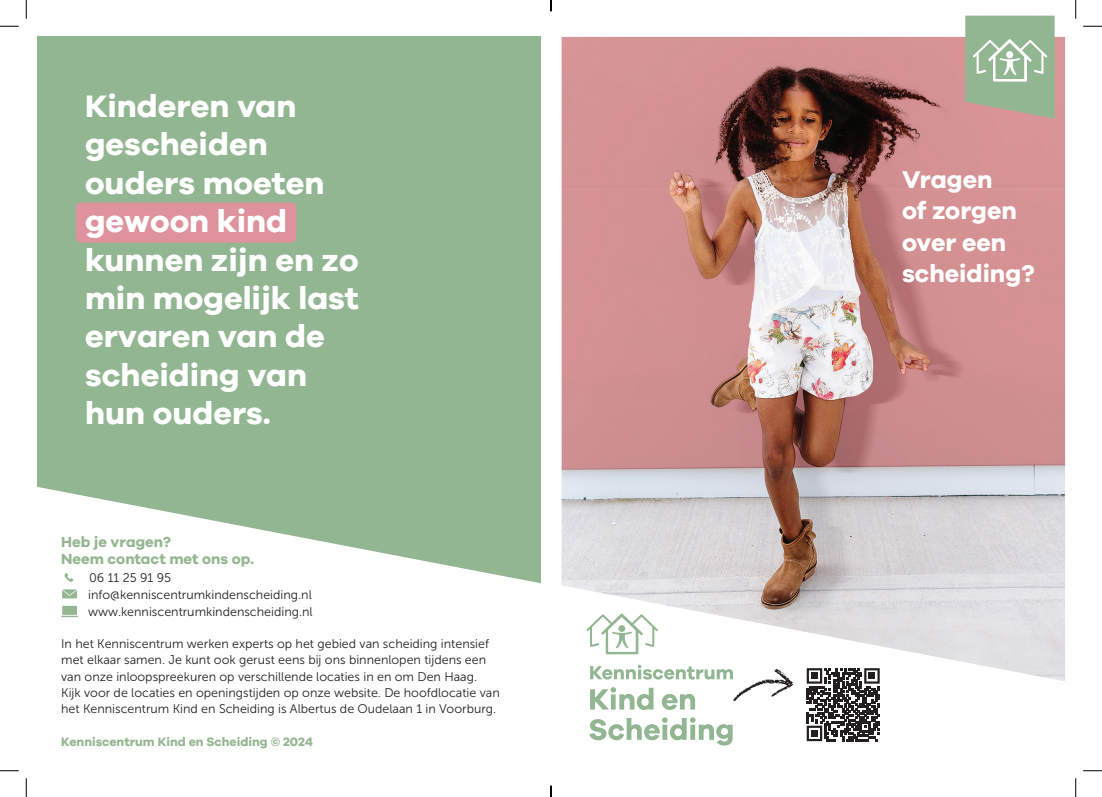
<style>
.page{position:relative;width:1102px;height:797px;background:#fff}
.page>*{position:absolute;margin:0;border:0;box-sizing:border-box;transform-origin:0 0}
.t1{font:700 32px/38.4px "Galano Grotesque";color:#fff}
.t2{font:700 25px/31.2px "Galano Grotesque";color:#fff}
.t3{font:700 15px/17.5px "Galano Grotesque";color:#94b690}
.t4{font:12.5px/16.2px "Museo Sans 300";color:#231f20}
.t5{font:700 12.5px "Galano Grotesque";color:#94b690}
</style>
<div class="page">
<img style="left:561px;top:37px;width:503px;height:644px">
<svg style="left:965px;top:16px;width:89px;height:103px;background:#a2b99b"></svg>
<svg style="left:589px;top:717px;width:143px;height:28px"></svg>
<svg style="left:586px;top:613px;width:72px;height:41px"></svg>
<div style="left:37px;top:37px;width:503px;height:723px;background:#93b692"></div>
<div style="left:76px;top:202px;width:220px;height:41px;background:#de929d;border-radius:5px"></div>
<svg style="left:37px;top:485px;width:504px;height:275px;fill:#fff"></svg>
<svg style="left:64px;top:573px;width:9px;height:9px"></svg>
<svg style="left:62px;top:589px;width:15px;height:9px"></svg>
<svg style="left:61px;top:606px;width:17px;height:11px"></svg>
<svg style="left:590px;top:664px;width:203px;height:46px"></svg>
<div style="left:802px;top:663px;width:81px;height:82px;background:#fff"></div>
<svg style="left:806px;top:668px;width:73px;height:73px"></svg>
<svg style="left:0;top:25px;width:19px;height:2px"></svg>
<svg style="left:1083px;top:25px;width:18px;height:2px"></svg>
<svg style="left:0;top:770px;width:19px;height:1px"></svg>
<svg style="left:1083px;top:770px;width:18px;height:1px"></svg>
<svg style="left:25px;top:0;width:2px;height:19px"></svg>
<svg style="left:25px;top:778px;width:2px;height:19px"></svg>
<svg style="left:1075px;top:0;width:1px;height:19px"></svg>
<svg style="left:1075px;top:778px;width:1px;height:19px"></svg>
<svg style="left:550px;top:785px;width:1px;height:12px"></svg>
<h1 class="t1" style="left:85px;top:86px;width:275px">Kinderen van gescheiden ouders moeten gewoon kind kunnen zijn en zo min mogelijk last ervaren van de scheiding van hun ouders.</h1>
<p class="t3" style="left:61px;top:532px;width:194px">Heb je vragen?<br>Neem contact met ons op.</p>
<p class="t4" style="left:88px;top:569px;width:225px;line-height:17.5px">06 11 25 91 95 info@kenniscentrumkindenscheiding.nl</p>
<p class="t4" style="left:88px;top:603px;width:226px">www.kenniscentrumkindenscheiding.nl</p>
<p class="t4" style="left:61px;top:635px;width:440px">In het Kenniscentrum werken experts op het gebied van scheiding intensief met elkaar samen. Je kunt ook gerust eens bij ons binnenlopen tijdens een van onze inloopspreekuren op verschillende locaties in en om Den Haag.<br>Kijk voor de locaties en openingstijden op onze website. De hoofdlocatie van het Kenniscentrum Kind en Scheiding is Albertus de Oudelaan 1 in Voorburg.</p>
<p class="t5" style="left:61px;top:733px;width:253px">Kenniscentrum Kind en Scheiding © 2024</p>
<h2 class="t2" style="left:901px;top:163px;width:134px">Vragen<br>of zorgen over een scheiding?</h2>
</div>
